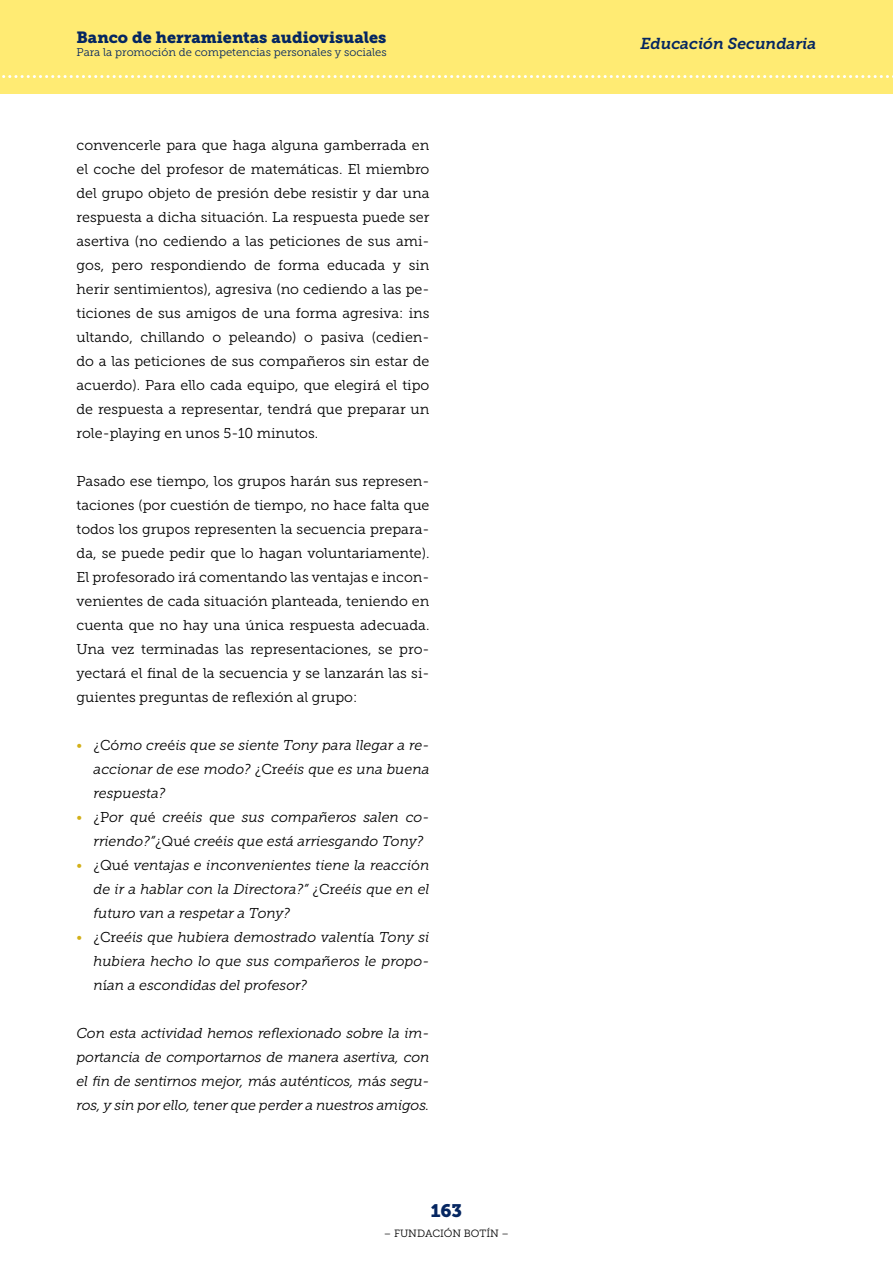
<style>
.page{position:relative;width:893px;height:1263px;background:#fff}
.page>*{position:absolute;margin:0;border:0;box-sizing:border-box;transform-origin:0 0}
.t1{font:18px "Museo Slab 900";color:#052661}
.t2{font:16.2px "Museo Slab 900";color:#052661}
.t3{font:italic 15.75px "Museo Slab 700";color:#052661}
.t4{font:14.25px/24px "Museo Slab 300";color:#000;text-align:justify}
.t5{font:italic 14.25px/24px "Museo Slab 300";letter-spacing:-.005em;color:#000;text-align:justify}
.t6{font:11.25px "Museo Slab 300";color:#052661}
.t7{font:10.5px "Museo Slab 300";color:#000}
.s1{font-style:normal;color:#d3b019}
.s2{font-style:normal}
</style>
<div class="page">
<div style="left:0;top:0;width:893px;height:94px;background:#ffeb73"></div>
<svg style="left:2px;top:75px;width:891px;height:3px"></svg>
<p class="t2" style="left:77px;top:28px;width:311px">Banco de herramientas audiovisuales</p>
<p class="t6" style="left:77px;top:46px;width:312px">Para la promoción de competencias personales y sociales</p>
<p class="t4" style="left:77px;top:133px;width:354px">convencerle para que haga alguna gamberrada en el coche del profesor de matemáticas. El miembro del grupo objeto de presión debe resistir y dar una respuesta a dicha situación. La respuesta puede ser asertiva (no cediendo a las peticiones de sus ami&shy;gos, pero respondiendo de forma educada y sin herir sentimientos), agresiva (no cediendo a las pe&shy;ticiones de sus amigos de una forma agresiva: ins ultando, chillando o peleando) o pasiva (cedien&shy;do a las peticiones de sus compañeros sin estar de acuerdo). Para ello cada equipo, que elegirá el tipo de respuesta a representar, tendrá que preparar un role-playing en unos 5-10 minutos.</p>
<p class="t4" style="left:77px;top:469px;width:354px">Pasado ese tiempo, los grupos harán sus represen&shy;taciones (por cuestión de tiempo, no hace falta que todos los grupos representen la secuencia prepara&shy;da, se puede pedir que lo hagan voluntariamente).<br>El profesorado irá comentando las ventajas e incon&shy;venientes de cada situación planteada, teniendo en cuenta que no hay una única respuesta adecuada.<br>Una vez terminadas las representaciones, se pro&shy;yectará el final de la secuencia y se lanzarán las si&shy;guientes preguntas de reflexión al grupo:</p>
<p class="t5" style="left:94px;top:733px;width:337px;text-indent:-17px"><span class="s1">•</span> <span class="s2">¿Có</span>mo cre<span class="s2">é</span>is que se siente Tony para llegar a re&shy;accionar de ese modo? <span class="s2">¿Cr</span>eéis que es una buena respuesta?</p>
<p class="t5" style="left:94px;top:805px;width:337px;text-indent:-17px"><span class="s1">•</span> <span class="s2">¿P</span>or qu<span class="s2">é</span> cre<span class="s2">é</span>is que sus compañeros salen co&shy;rriendo?”<span class="s2">¿Qué</span> cre<span class="s2">é</span>is que está arriesgando Tony?</p>
<p class="t5" style="left:94px;top:853px;width:337px;text-indent:-17px"><span class="s1">•</span> <span class="s2">¿Qué</span> ventajas e inconvenientes tiene la reacci<span class="s2">ó</span>n de ir a hablar con la Directora?” <span class="s2">¿Cr</span>eéis que en el futuro van a respetar a Tony?</p>
<p class="t5" style="left:94px;top:925px;width:337px;text-indent:-17px"><span class="s1">•</span> <span class="s2">¿Cr</span>eéis que hubiera demostrado valent<span class="s2">ía</span> Tony si hubiera hecho lo que sus compañeros le propo&shy;n<span class="s2">í</span>an a escondidas del profesor?</p>
<p class="t5" style="left:77px;top:1021px;width:354px">Con esta actividad hemos reflexionado sobre la im&shy;portancia de comportarnos de manera asertiva, con el fin de sentirnos mejor, m<span class="s2">á</span>s aut<span class="s2">é</span>nticos, m<span class="s2">á</span>s segu&shy;ros, y sin por ello, tener que perder a nuestros amigos.</p>
<p class="t1" style="left:431px;top:1201px;width:33px">163</p>
<p class="t7" style="left:384px;top:1227px;width:127px">– FUNDACIÓN BOTÍN –</p>
<p class="t3" style="left:640px;top:34px;width:177px">Educación Secundaria</p>
</div>
